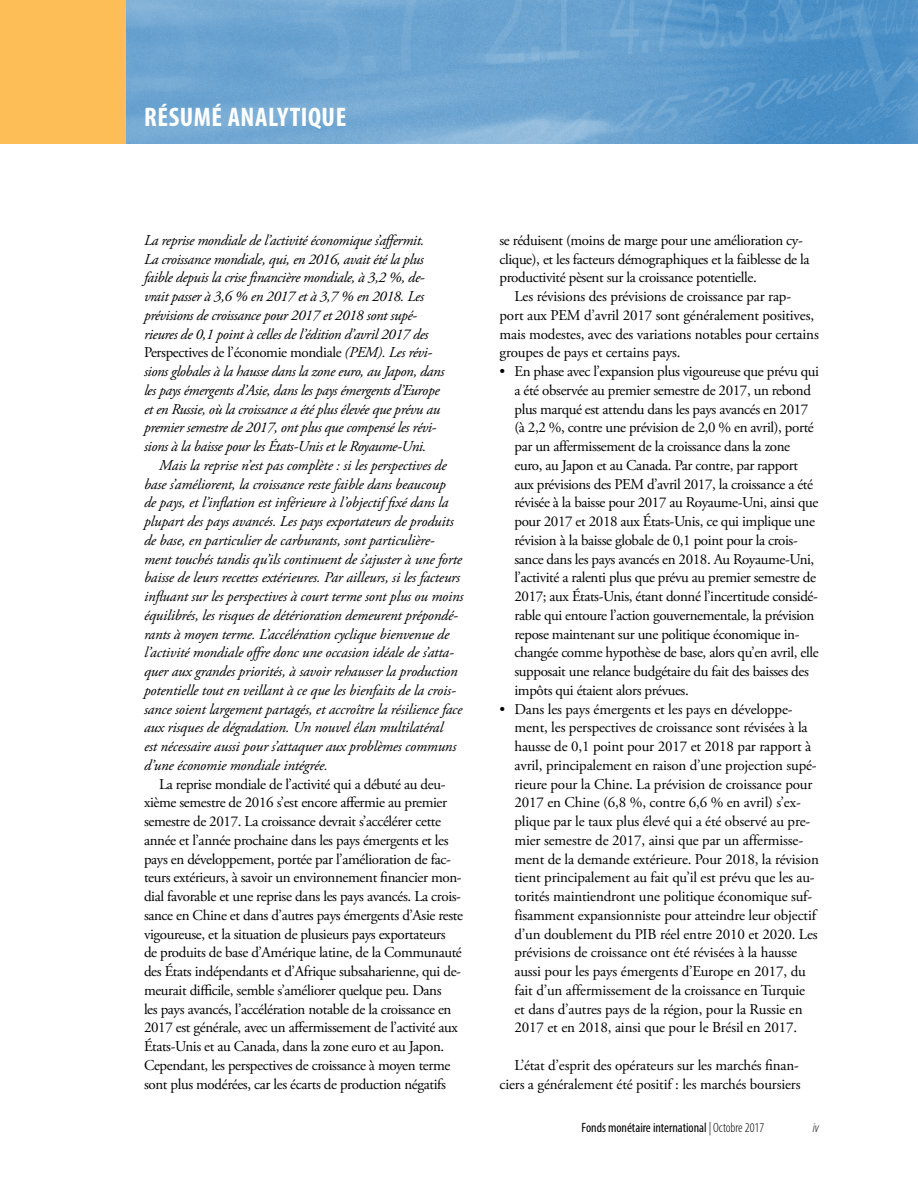
<style>
.page{position:relative;width:918px;height:1188px;background:#fff}
.page>*{position:absolute;margin:0;border:0;box-sizing:border-box;transform-origin:0 0}
.t1{font:700 condensed 27px "Myriad Pro";letter-spacing:.02em;color:#fff}
.t2{font:15px/18.8px "Adobe Garamond Pro";letter-spacing:-.025em;color:#000}
.t3{font:italic 15px/18.8px "Adobe Garamond Pro";letter-spacing:-.01em;color:#000}
.t4{font:condensed 13.5px "Myriad Pro";color:#000}
.t5{font:italic 300 condensed 13.5px "Myriad Pro";color:#000}
.s1{font-style:normal}
.s2{font-weight:300;font-style:italic}
.s3{font-weight:300}
</style>
<div class="page">
<div style="left:0;top:0;width:127px;height:144px;background:#fdbe57"></div>
<img style="left:127px;top:0;width:791px;height:144px">
<h1 class="t1" style="left:144px;top:100px;width:204px">RÉSUMÉ ANALYTIQUE</h1>
<p class="t3" style="left:144px;top:231px;width:302px">La reprise mondiale de l’activité économique s’affermit.<br>La croissance mondiale, qui, en 2016, avait été la plus faible depuis la crise financière mondiale, à 3,2 %, de&shy;vrait passer à 3,6 % en 2017 et à 3,7 % en 2018. Les prévisions de croissance pour 2017 et 2018 sont supé&shy;rieures de 0,1 point à celles de l’édition d’avril 2017 des <span class="s1">Perspectives de l’économie mondiale</span> (PEM). Les révi&shy;sions globales à la hausse dans la zone euro, au Japon, dans les pays émergents d’Asie, dans les pays émergents d’Europe et en Russie, où la croissance a été plus élevée que prévu au premier semestre de 2017, ont plus que compensé les révi&shy;sions à la baisse pour les États-Unis et le Royaume-Uni.</p>
<p class="t3" style="left:144px;top:456px;width:321px;text-indent:15px">Mais la reprise n’est pas complète : si les perspectives de base s’améliorent, la croissance reste faible dans beaucoup<br>de pays, et l’inflation est inférieure à l’objectif fixé dans la plupart des pays avancés. Les pays exportateurs de produits de base, en particulier de carburants, sont particulière&shy;ment touchés tandis qu’ils continuent de s’ajuster à une forte baisse de leurs recettes extérieures. Par ailleurs, si les facteurs influant sur les perspectives à court terme sont plus ou moins équilibrés, les risques de détérioration demeurent prépondé&shy;rants à moyen terme. L’accélération cyclique bienvenue de l’activité mondiale offre donc une occasion idéale de s’atta&shy;quer aux grandes priorités, à savoir rehausser la production potentielle tout en veillant à ce que les bienfaits de la crois&shy;sance soient largement partagés, et accroître la résilience face aux risques de dégradation. Un nouvel élan multilatéral<br>est nécessaire aussi pour s’attaquer aux problèmes communs d’une économie mondiale intégrée.</p>
<p class="t2" style="left:144px;top:775px;width:321px;text-indent:15px">La reprise mondiale de l’activité qui a débuté au deu&shy;xième semestre de 2016 s’est encore affermie au premier semestre de 2017. La croissance devrait s’accélérer cette année et l’année prochaine dans les pays émergents et les pays en développement, portée par l’amélioration de fac&shy;teurs extérieurs, à savoir un environnement financier mon&shy;dial favorable et une reprise dans les pays avancés. La crois&shy;sance en Chine et dans d’autres pays émergents d’Asie reste vigoureuse, et la situation de plusieurs pays exportateurs<br>de produits de base d’Amérique latine, de la Communauté des États indépendants et d’Afrique subsaharienne, qui de&shy;meurait difficile, semble s’améliorer quelque peu. Dans<br>les pays avancés, l’accélération notable de la croissance en 2017 est générale, avec un affermissement de l’activité aux États-Unis et au Canada, dans la zone euro et au Japon.<br>Cependant, les perspectives de croissance à moyen terme sont plus modérées, car les écarts de production négatifs</p>
<p class="t2" style="left:500px;top:231px;width:312px">se réduisent (moins de marge pour une amélioration cy&shy;clique), et les facteurs démographiques et la faiblesse de la productivité pèsent sur la croissance potentielle.</p>
<p class="t2" style="left:500px;top:288px;width:321px;text-indent:15px">Les révisions des prévisions de croissance par rap&shy;port aux PEM d’avril 2017 sont généralement positives, mais modestes, avec des variations notables pour certains groupes de pays et certains pays.</p>
<p class="t2" style="left:514px;top:363px;width:306px;text-indent:-15px">• En phase avec l’expansion plus vigoureuse que prévu qui a été observée au premier semestre de 2017, un rebond plus marqué est attendu dans les pays avancés en 2017 (à 2,2 %, contre une prévision de 2,0 % en avril), porté par un affermissement de la croissance dans la zone euro, au Japon et au Canada. Par contre, par rapport aux prévisions des PEM d’avril 2017, la croissance a été révisée à la baisse pour 2017 au Royaume-Uni, ainsi que pour 2017 et 2018 aux États-Unis, ce qui implique une révision à la baisse globale de 0,1 point pour la crois&shy;sance dans les pays avancés en 2018. Au Royaume-Uni, l’activité a ralenti plus que prévu au premier semestre de 2017; aux États-Unis, étant donné l’incertitude considé&shy;rable qui entoure l’action gouvernementale, la prévision repose maintenant sur une politique économique in&shy;changée comme hypothèse de base, alors qu’en avril, elle supposait une relance budgétaire du fait des baisses des impôts qui étaient alors prévues.</p>
<p class="t2" style="left:514px;top:700px;width:306px;text-indent:-15px">• Dans les pays émergents et les pays en développe&shy;ment, les perspectives de croissance sont révisées à la hausse de 0,1 point pour 2017 et 2018 par rapport à avril, principalement en raison d’une projection supé&shy;rieure pour la Chine. La prévision de croissance pour 2017 en Chine (6,8 %, contre 6,6 % en avril) s’ex&shy;plique par le taux plus élevé qui a été observé au pre&shy;mier semestre de 2017, ainsi que par un affermisse&shy;ment de la demande extérieure. Pour 2018, la révision tient principalement au fait qu’il est prévu que les au&shy;torités maintiendront une politique économique suf&shy;fisamment expansionniste pour atteindre leur objectif d’un doublement du PIB réel entre 2010 et 2020. Les prévisions de croissance ont été révisées à la hausse aussi pour les pays émergents d’Europe en 2017, du fait d’un affermissement de la croissance en Turquie et dans d’autres pays de la région, pour la Russie en 2017 et en 2018, ainsi que pour le Brésil en 2017.</p>
<p class="t2" style="left:500px;top:1056px;width:303px;text-align:right">L’état d’esprit des opérateurs sur les marchés finan&shy;ciers a généralement été positif : les marchés boursiers</p>
<p class="t4" style="left:582px;top:1120px;width:184px">Fonds monétaire international <span class="s2">|</span> <span class="s3">Octobre 2017</span></p>
<p class="t5" style="left:813px;top:1120px;width:8px">iv</p>
</div>
